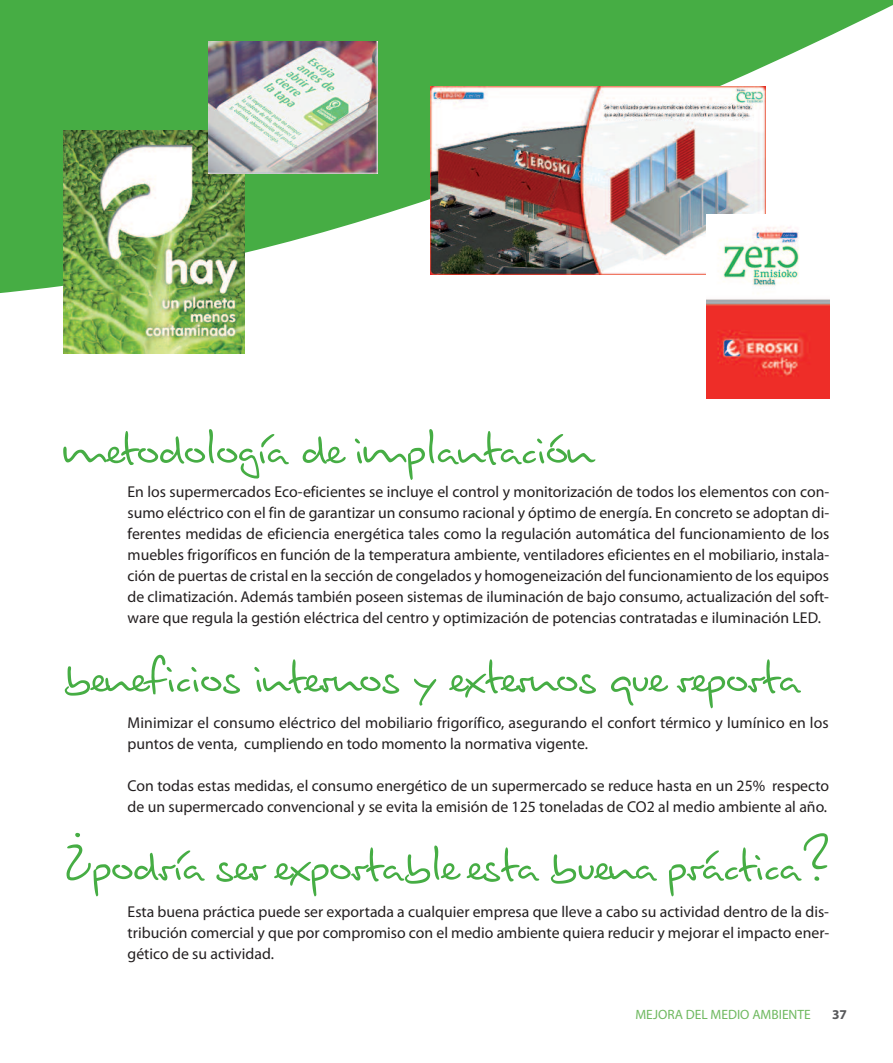
<style>
.page{position:relative;width:893px;height:1063px;background:#fff}
.page>*{position:absolute;margin:0;border:0;box-sizing:border-box;transform-origin:0 0}
.t1{font:54px "Brouet Handwriting";color:#46ad44}
.t2{font:15.75px/21px "Myriad Pro";color:#231f20;text-align:justify}
.t3{font:13.5px "Myriad Pro";color:#6fb960}
.t4{font:700 13.5px "Myriad Pro";color:#57585a}
</style>
<div class="page">
<svg style="left:0;top:0;width:893px;height:337px;fill:#46ad44"></svg>
<img style="left:64px;top:130px;width:181px;height:223px">
<img style="left:431px;top:87px;width:334px;height:188px">
<img style="left:208px;top:41px;width:170px;height:132px">
<img style="left:706px;top:214px;width:123px;height:184px">
<h1 class="t1" style="left:64px;top:410px;width:531px">metodología de implantación</h1>
<p class="t2" style="left:128px;top:483px;width:703px">En los supermercados Eco-eficientes se incluye el control y monitorización de todos los elementos con con&shy;sumo eléctrico con el fin de garantizar un consumo racional y óptimo de energía. En concreto se adoptan di&shy;ferentes medidas de eficiencia energética tales como la regulación automática del funcionamiento de los muebles frigoríficos en función de la temperatura ambiente, ventiladores eficientes en el mobiliario, instala&shy;ción de puertas de cristal en la sección de congelados y homogeneización del funcionamiento de los equipos de climatización. Además también poseen sistemas de iluminación de bajo consumo, actualización del soft&shy;ware que regula la gestión eléctrica del centro y optimización de potencias contratadas e iluminación LED.</p>
<h1 class="t1" style="left:64px;top:639px;width:738px">beneficios internos y externos que reporta</h1>
<p class="t2" style="left:128px;top:714px;width:703px">Minimizar el consumo eléctrico del mobiliario frigorífico, asegurando el confort térmico y lumínico en los puntos de venta, cumpliendo en todo momento la normativa vigente.</p>
<p class="t2" style="left:128px;top:777px;width:703px">Con todas estas medidas, el consumo energético de un supermercado se reduce hasta en un 25% respecto de un supermercado convencional y se evita la emisión de 125 toneladas de CO2 al medio ambiente al año.</p>
<h1 class="t1" style="left:64px;top:827px;width:767px">¿podría ser exportable esta buena práctica?</h1>
<p class="t2" style="left:128px;top:903px;width:703px">Esta buena práctica puede ser exportada a cualquier empresa que lleve a cabo su actividad dentro de la dis&shy;tribución comercial y que por compromiso con el medio ambiente quiera reducir y mejorar el impacto ener&shy;gético de su actividad.</p>
<p class="t3" style="left:635px;top:1010px;width:177px">MEJORA DEL MEDIO AMBIENTE</p>
<p class="t4" style="left:832px;top:1009px;width:16px">37</p>
</div>
